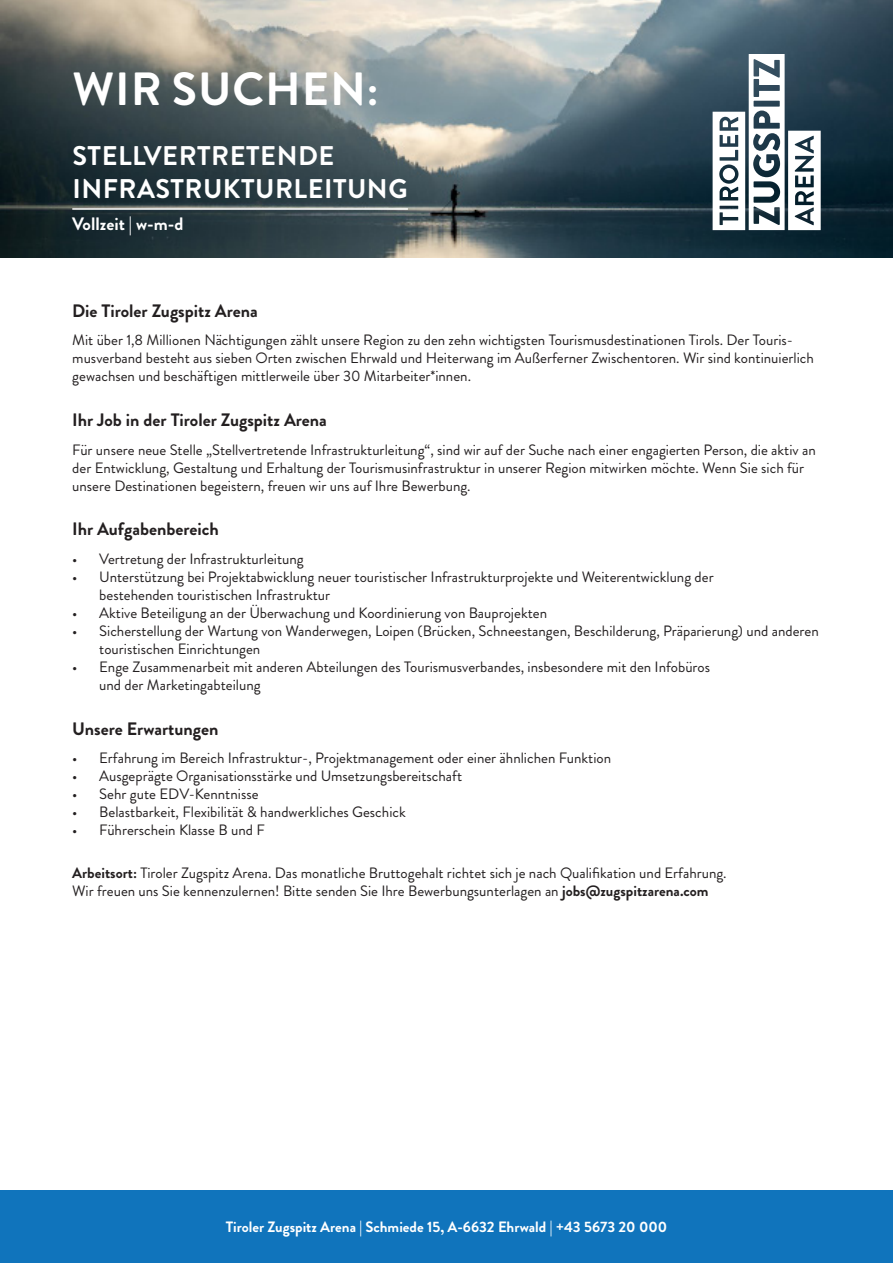
<style>
.page{position:relative;width:893px;height:1263px;background:#fff}
.page>*{position:absolute;margin:0;border:0;box-sizing:border-box;transform-origin:0 0}
.t1{font:700 46.5px "Brandon Grotesque";letter-spacing:.02em;color:#fff}
.t2{font:700 27px/32.4px "Brandon Grotesque";letter-spacing:.02em;color:#fff}
.t3{font:700 18px "Brandon Grotesque";color:#231f20}
.t4{font:700 18px "Brandon Grotesque";color:#fff}
.t5{font:15px/18px "Brandon Grotesque";color:#231f20}
.t6{font:700 15px "Brandon Grotesque";color:#fff}
.s1{font-weight:700}
</style>
<div class="page">
<img style="left:0;top:0;width:893px;height:257px">
<svg style="left:713px;top:54px;width:108px;height:176px"></svg>
<hr style="left:72px;top:208px;width:336px;height:2px;background:#fff">
<div style="left:0;top:1191px;width:893px;height:72px;background:#1074bc"></div>
<p class="t1" style="left:73px;top:56px;width:308px">WIR SUCHEN:</p>
<p class="t2" style="left:72px;top:140px;width:337px">STELLVERTRETENDE<br>INFRASTRUKTURLEITUNG</p>
<p class="t4" style="left:72px;top:211px;width:113px">Vollzeit | w-m-d</p>
<p class="t3" style="left:72px;top:298px;width:187px">Die Tiroler Zugspitz Arena</p>
<p class="t5" style="left:72px;top:331px;width:743px">Mit über 1,8 Millionen Nächtigungen zählt unsere Region zu den zehn wichtigsten Tourismusdestinationen Tirols. Der Touris&shy;musverband besteht aus sieben Orten zwischen Ehrwald und Heiterwang im Außerferner Zwischentoren. Wir sind kontinuierlich gewachsen und beschäftigen mittlerweile über 30 Mitarbeiter*innen.</p>
<p class="t3" style="left:72px;top:407px;width:256px">Ihr Job in der Tiroler Zugspitz Arena</p>
<p class="t5" style="left:72px;top:441px;width:745px">Für unsere neue Stelle „Stellvertretende Infrastrukturleitung“, sind wir auf der Suche nach einer engagierten Person, die aktiv an der Entwicklung, Gestaltung und Erhaltung der Tourismusinfrastruktur in unserer Region mitwirken möchte. Wenn Sie sich für unsere Destinationen begeistern, freuen wir uns auf Ihre Bewerbung.</p>
<p class="t3" style="left:72px;top:516px;width:148px">Ihr Aufgabenbereich</p>
<p class="t5" style="left:72px;top:550px;width:233px">• Vertretung der Infrastrukturleitung</p>
<p class="t5" style="left:99px;top:568px;width:616px;text-indent:-27px">• Unterstützung bei Projektabwicklung neuer touristischer Infrastrukturprojekte und Weiterentwicklung der bestehenden touristischen Infrastruktur</p>
<p class="t5" style="left:72px;top:604px;width:476px">• Aktive Beteiligung an der Überwachung und Koordinierung von Bauprojekten</p>
<p class="t5" style="left:99px;top:622px;width:721px;text-indent:-27px">• Sicherstellung der Wartung von Wanderwegen, Loipen (Brücken, Schneestangen, Beschilderung, Präparierung) und anderen touristischen Einrichtungen</p>
<p class="t5" style="left:99px;top:658px;width:612px;text-indent:-27px">• Enge Zusammenarbeit mit anderen Abteilungen des Tourismusverbandes, insbesondere mit den Infobüros und der Marketingabteilung</p>
<p class="t3" style="left:72px;top:716px;width:148px">Unsere Erwartungen</p>
<p class="t5" style="left:72px;top:749px;width:540px">• Erfahrung im Bereich Infrastruktur-, Projektmanagement oder einer ähnlichen Funktion</p>
<p class="t5" style="left:72px;top:767px;width:391px">• Ausgeprägte Organisationsstärke und Umsetzungsbereitschaft</p>
<p class="t5" style="left:72px;top:785px;width:188px">• Sehr gute EDV-Kenntnisse</p>
<p class="t5" style="left:72px;top:803px;width:335px">• Belastbarkeit, Flexibilität &amp; handwerkliches Geschick</p>
<p class="t5" style="left:72px;top:821px;width:194px">• Führerschein Klasse B und F</p>
<p class="t5" style="left:72px;top:864px;width:656px"><span class="s1">Arbeitsort:</span> Tiroler Zugspitz Arena. Das monatliche Bruttogehalt richtet sich je nach Qualifikation und Erfahrung.<br>Wir freuen uns Sie kennenzulernen! Bitte senden Sie Ihre Bewerbungsunterlagen an <span class="s1">jobs@zugspitzarena.com</span></p>
<p class="t6" style="left:226px;top:1216px;width:443px">Tiroler Zugspitz Arena | Schmiede 15, A-6632 Ehrwald | +43 5673 20 000</p>
</div>
